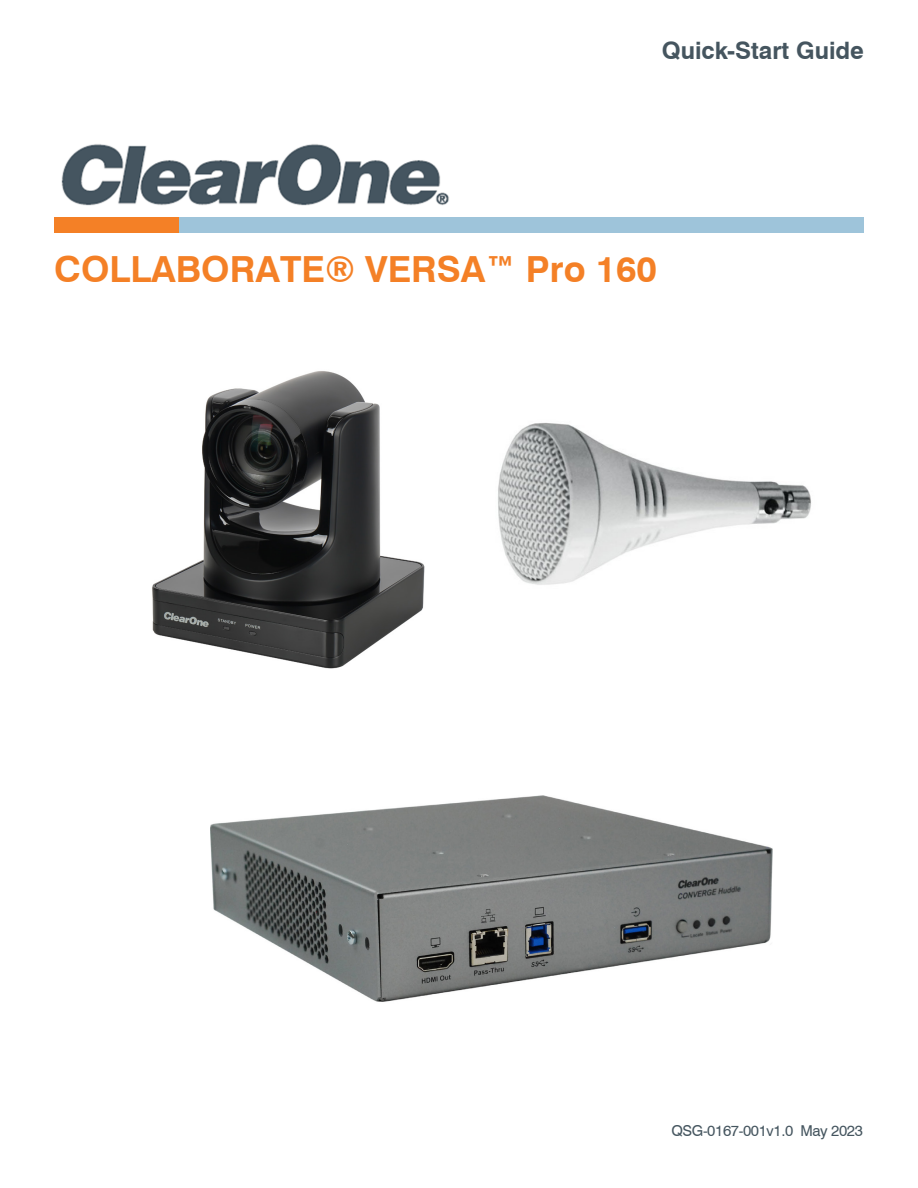
<style>
.page{position:relative;width:918px;height:1188px;background:#fff}
.page>*{position:absolute;margin:0;border:0;box-sizing:border-box;transform-origin:0 0}
.t1{font:700 36px "Swiss 721 BT";color:#f48026}
.t2{font:700 24px "Swiss 721 BT";color:#45555f}
.t3{font:15px "Swiss 721 BT";letter-spacing:-.025em;color:#45555f}
</style>
<div class="page">
<img style="left:61px;top:144px;width:388px;height:62px">
<div style="left:179px;top:218px;width:685px;height:15px;background:#9ec4da"></div>
<div style="left:54px;top:218px;width:125px;height:15px;background:#f48026"></div>
<img style="left:152px;top:371px;width:273px;height:298px">
<img style="left:498px;top:423px;width:313px;height:162px">
<img style="left:210px;top:795px;width:563px;height:207px">
<p class="t2" style="left:662px;top:36px;width:204px">Quick-Start Guide</p>
<p class="t1" style="left:54px;top:248px;width:604px">COLLABORATE® VERSA™ Pro 160</p>
<p class="t3" style="left:671px;top:1121px;width:193px">QSG-0167-001v1.0 May 2023</p>
</div>
